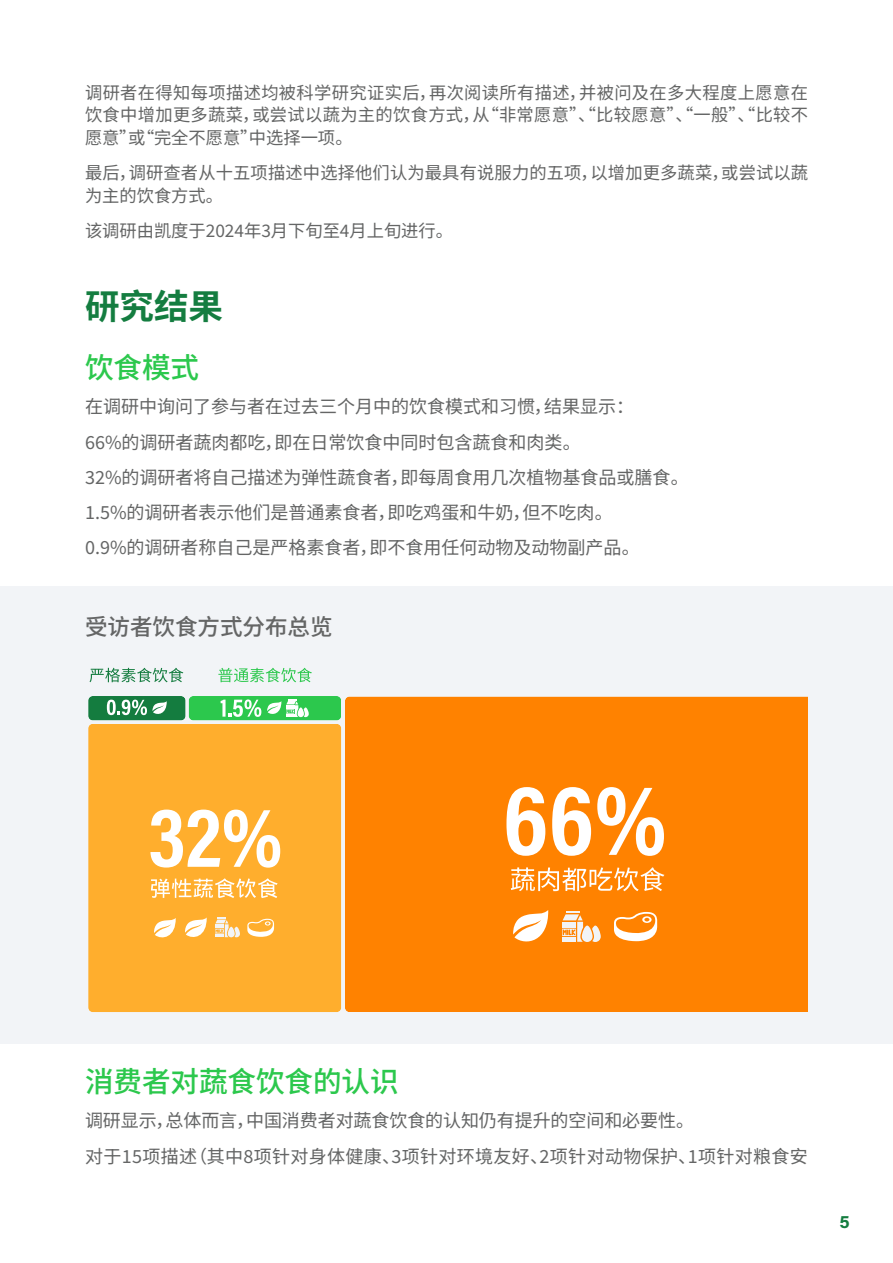
<style>
.page{position:relative;width:893px;height:1263px;background:#fff}
.page>*{position:absolute;margin:0;border:0;box-sizing:border-box;transform-origin:0 0}
.t1{font:100 34.5px "Noto Sans SC";color:#147d40}
.t2{font:100 28.5px "Noto Sans SC";color:#2cc84d}
.t3{font:100 22.5px "Noto Sans SC";color:#656666}
.t4{font:100 18px/35.2px "Noto Sans SC";color:#656666}
.t5{font:100 18px/35.2px "Noto Sans SC";letter-spacing:.02em;color:#656666}
.t6{font:700 18px "Acumin Pro";color:#147d40}
.t7{font:100 17.25px/22.5px "Noto Sans SC";letter-spacing:.01em;color:#656666;text-align:justify}
</style>
<div class="page">
<div style="left:0;top:586px;width:893px;height:457px;background:#f2f4f7"></div>
<div style="left:345px;top:696px;width:463px;height:316px;background:#ff8200"></div>
<svg style="left:513px;top:910px;width:35px;height:32px"></svg>
<svg style="left:614px;top:912px;width:43px;height:29px"></svg>
<div style="left:88px;top:724px;width:253px;height:288px;background:#ffae2d"></div>
<svg style="left:592px;top:925px;width:9px;height:17px"></svg>
<svg style="left:582px;top:925px;width:11px;height:17px"></svg>
<svg style="left:562px;top:911px;width:21px;height:31px"></svg>
<div style="left:189px;top:696px;width:152px;height:24px;background:#2cc84d;border-radius:5px"></div>
<svg style="left:304px;top:707px;width:5px;height:10px"></svg>
<div style="left:298px;top:707px;width:6px;height:10px;background:#fff;border-radius:3px"></div>
<svg style="left:267px;top:699px;width:31px;height:18px"></svg>
<div style="left:88px;top:696px;width:98px;height:24px;background:#147c3f;border-radius:5px"></div>
<svg style="left:185px;top:917px;width:22px;height:20px"></svg>
<svg style="left:247px;top:919px;width:27px;height:18px"></svg>
<svg style="left:215px;top:917px;width:25px;height:20px"></svg>
<svg style="left:154px;top:918px;width:22px;height:19px"></svg>
<svg style="left:506px;top:787px;width:39px;height:69px"></svg>
<svg style="left:552px;top:787px;width:39px;height:69px"></svg>
<svg style="left:597px;top:787px;width:67px;height:69px"></svg>
<svg style="left:511px;top:867px;width:153px;height:24px"></svg>
<svg style="left:150px;top:809px;width:130px;height:59px"></svg>
<svg style="left:151px;top:878px;width:127px;height:20px"></svg>
<svg style="left:221px;top:699px;width:40px;height:18px"></svg>
<svg style="left:107px;top:700px;width:60px;height:15px"></svg>
<svg style="left:90px;top:668px;width:93px;height:14px"></svg>
<svg style="left:218px;top:668px;width:94px;height:14px"></svg>
<p class="t7" style="left:85px;top:82px;width:725px">调研者在得知每项描述均被科学研究证实后，再次阅读所有描述，并被问及在多大程度上愿意在饮食中增加更多蔬菜，或尝试以蔬为主的饮食方式，从“非常愿意”、“比较愿意”、“一般”、“比较不愿意”或“完全不愿意”中选择一项。</p>
<p class="t7" style="left:85px;top:162px;width:725px">最后，调研查者从十五项描述中选择他们认为最具有说服力的五项，以增加更多蔬菜，或尝试以蔬为主的饮食方式。</p>
<p class="t7" style="left:85px;top:220px;width:370px">该调研由凯度于2024年3月下旬至4月上旬进行。</p>
<h1 class="t1" style="left:85px;top:287px;width:139px">研究结果</h1>
<h2 class="t2" style="left:85px;top:352px;width:115px">饮食模式</h2>
<p class="t4" style="left:85px;top:389px;width:605px">在调研中询问了参与者在过去三个月中的饮食模式和习惯，结果显示：<br>66%的调研者蔬肉都吃，即在日常饮食中同时包含蔬食和肉类。<br>32%的调研者将自己描述为弹性蔬食者，即每周食用几次植物基食品或膳食。1.5%的调研者表示他们是普通素食者，即吃鸡蛋和牛奶，但不吃肉。<br>0.9%的调研者称自己是严格素食者，即不食用任何动物及动物副产品。</p>
<h3 class="t3" style="left:85px;top:614px;width:249px">受访者饮食方式分布总览</h3>
<h2 class="t2" style="left:85px;top:1066px;width:315px">消费者对蔬食饮食的认识</h2>
<p class="t5" style="left:85px;top:1104px;width:724px">调研显示，总体而言，中国消费者对蔬食饮食的认知仍有提升的空间和必要性。<br>对于15项描述（其中8项针对身体健康、3项针对环境友好、2项针对动物保护、1项针对粮食安</p>
<p class="t6" style="left:839px;top:1214px;width:12px">5</p>
</div>
